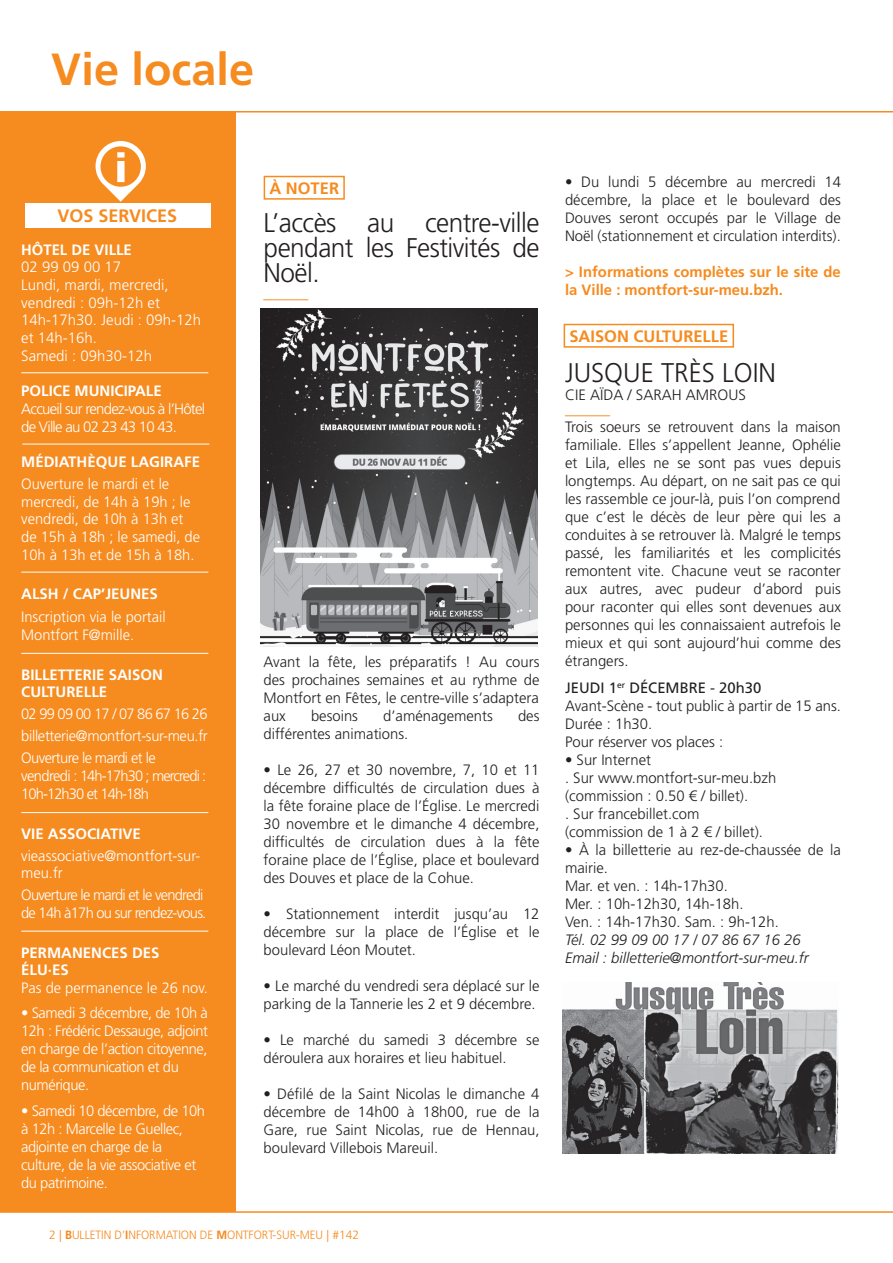
<style>
.page{position:relative;width:893px;height:1263px;background:#fff}
.page>*{position:absolute;margin:0;border:0;box-sizing:border-box;transform-origin:0 0}
.t1{font:700 45px "Frutiger LT Std";color:#f68b1f}
.t2{font:300 27px/25.5px "Frutiger LT Std";letter-spacing:-.02em;color:#231f20;text-align:justify}
.t3{font:300 27px "Frutiger LT Std";color:#231f20}
.t4{font:700 18px "Frutiger LT Std";color:#f68b1f}
.t5{font:300 18px "Frutiger LT Std";color:#f68b1f}
.t6{font:700 16.5px "Frutiger LT Std";color:#f68b1f}
.t7{font:300 15px/18px "Frutiger LT Std";color:#231f20;text-align:justify}
.t8{font:300 15px/17.7px "Frutiger LT Std";color:#fff}
.t9{font:300 15px/18px "Frutiger LT Std";letter-spacing:-.03em;color:#fff}
.t10{font:700 15px/17.7px "Frutiger LT Std";color:#fff}
.t11{font:300 15px/17.7px "Frutiger LT Std";letter-spacing:-.05em;color:#fff}
.t12{font:700 15px/18px "Frutiger LT Std";color:#f68b1f}
.t13{font:italic 300 15px/18px "Frutiger LT Std";color:#231f20}
.t14{font:300 15px/18px "Frutiger LT Std";letter-spacing:-.06em;color:#fff}
.t15{font:300 12px "Frutiger LT Std";color:#f68b1f}
.s1{font-weight:700}
.s2{font-weight:400}
</style>
<div class="page">
<div style="left:264px;top:176px;width:81px;height:24px;border:2px solid #f68b1f"></div>
<div style="left:0;top:112px;width:235px;height:1100px;background:#f68b1f"></div>
<div style="left:26px;top:203px;width:185px;height:25px;background:#fff"></div>
<svg style="left:96px;top:141px;width:50px;height:61px"></svg>
<hr style="left:0;top:111px;width:893px;height:1px;background:#f68b1f">
<hr style="left:0;top:1211px;width:893px;height:2px;background:#f68b1f">
<hr style="left:21px;top:372px;width:187px;height:1px;background:#fff">
<hr style="left:22px;top:444px;width:187px;height:1px;background:#fff">
<img style="left:562px;top:982px;width:277px;height:172px">
<img style="left:261px;top:309px;width:277px;height:337px">
<div style="left:564px;top:324px;width:170px;height:24px;border:2px solid #f68b1f"></div>
<hr style="left:21px;top:572px;width:187px;height:1px;background:#fff">
<hr style="left:21px;top:653px;width:187px;height:1px;background:#fff">
<hr style="left:21px;top:812px;width:187px;height:1px;background:#fff">
<hr style="left:21px;top:931px;width:187px;height:1px;background:#fff">
<h1 class="t1" style="left:51px;top:43px;width:205px">Vie locale</h1>
<p class="t4" style="left:57px;top:205px;width:121px">VOS SERVICES</p>
<p class="t10" style="left:21px;top:241px;width:112px">HÔTEL DE VILLE</p>
<p class="t8" style="left:21px;top:258px;width:182px">02 99 09 00 17<br>Lundi, mardi, mercredi, vendredi : 09h-12h et<br>14h-17h30. Jeudi : 09h-12h et 14h-16h.<br>Samedi : 09h30-12h</p>
<p class="t10" style="left:21px;top:382px;width:142px">POLICE MUNICIPALE</p>
<p class="t11" style="left:21px;top:400px;width:186px">Accueil sur rendez-vous à l’Hôtel de Ville au 02 23 43 10 43.</p>
<p class="t10" style="left:21px;top:453px;width:180px">MÉDIATHÈQUE LAGIRAFE</p>
<p class="t8" style="left:21px;top:475px;width:180px">Ouverture le mardi et le mercredi, de 14h à 19h ; le vendredi, de 10h à 13h et de 15h à 18h ; le samedi, de<br>10h à 13h et de 15h à 18h.</p>
<p class="t10" style="left:21px;top:585px;width:138px">ALSH / CAP’JEUNES</p>
<p class="t8" style="left:21px;top:608px;width:146px">Inscription via le portail<br>Montfort F@mille.</p>
<p class="t10" style="left:21px;top:666px;width:143px">BILLETTERIE SAISON<br>CULTURELLE</p>
<p class="t9" style="left:21px;top:703px;width:188px;line-height:21.9px;text-align:justify">02 99 09 00 17 / 07 86 67 16 26 billetterie@montfort-sur-meu.fr Ouverture le mardi et le</p>
<p class="t14" style="left:21px;top:767px;width:187px">vendredi : 14h-17h30 ; mercredi :<br>10h-12h30 et 14h-18h</p>
<p class="t10" style="left:21px;top:824px;width:121px">VIE ASSOCIATIVE</p>
<p class="t8" style="left:21px;top:847px;width:181px">vieassociative@montfort-sur&shy;meu.fr</p>
<p class="t11" style="left:21px;top:886px;width:187px">Ouverture le mardi et le vendredi de 14h à17h ou sur rendez-vous.</p>
<p class="t10" style="left:21px;top:943px;width:140px">PERMANENCES DES<br>ÉLU·ES</p>
<p class="t8" style="left:21px;top:979px;width:188px">Pas de permanence le 26 nov.</p>
<p class="t9" style="left:21px;top:1004px;width:189px">• Samedi 3 décembre, de 10h à<br>12h : Frédéric Dessauge, adjoint en charge de l’action citoyenne, de la communication et du numérique.</p>
<p class="t9" style="left:21px;top:1102px;width:185px">• Samedi 10 décembre, de 10h à 12h : Marcelle Le Guellec, adjointe en charge de la culture, de la vie associative et du patrimoine.</p>
<p class="t6" style="left:269px;top:178px;width:71px">À NOTER</p>
<h2 class="t2" style="left:264px;top:210px;width:277px">L’accès au centre-ville pendant les Festivités de Noël.</h2>
<p class="t5" style="left:264px;top:281px;width:46px">_____</p>
<p class="t7" style="left:264px;top:653px;width:277px">Avant la fête, les préparatifs ! Au cours des prochaines semaines et au rythme de Montfort en Fêtes, le centre-ville s’adaptera aux</p>
<p class="t7" style="left:311px;top:707px;width:49px">besoins</p>
<p class="t7" style="left:383px;top:707px;width:111px">d’aménagements</p>
<p class="t7" style="left:518px;top:707px;width:23px">des</p>
<p class="t7" style="left:264px;top:725px;width:146px">différentes animations.</p>
<p class="t7" style="left:264px;top:761px;width:277px">• Le 26, 27 et 30 novembre, 7, 10 et 11 décembre difficultés de circulation dues à la fête foraine place de l’Église. Le mercredi 30 novembre et le dimanche 4 décembre, difficultés de circulation dues à la fête foraine place de l’Église, place et boulevard des Douves et place de la Cohue.</p>
<p class="t7" style="left:264px;top:905px;width:277px">• Stationnement interdit jusqu’au 12 décembre sur la place de l’Église et le boulevard Léon Moutet.</p>
<p class="t7" style="left:264px;top:977px;width:277px">• Le marché du vendredi sera déplacé sur le parking de la Tannerie les 2 et 9 décembre.</p>
<p class="t7" style="left:264px;top:1031px;width:277px">• Le marché du samedi 3 décembre se déroulera aux horaires et lieu habituel.</p>
<p class="t7" style="left:264px;top:1085px;width:277px">• Défilé de la Saint Nicolas le dimanche 4 décembre de 14h00 à 18h00, rue de la Gare, rue Saint Nicolas, rue de Hennau, boulevard Villebois Mareuil.</p>
<p class="t15" style="left:49px;top:1228px;width:312px">2 | <span class="s1">B</span>ULLETIN D’<span class="s1">I</span>NFORMATION DE <span class="s1">M</span>ONTFORT-SUR-MEU | #142</p>
<p class="t7" style="left:565px;top:173px;width:277px">• Du lundi 5 décembre au mercredi 14 décembre, la place et le boulevard des Douves seront occupés par le Village de Noël (stationnement et circulation interdits).</p>
<p class="t12" style="left:565px;top:263px;width:277px">&gt; Informations complètes sur le site de la Ville : montfort-sur-meu.bzh.</p>
<p class="t6" style="left:569px;top:326px;width:160px">SAISON CULTURELLE</p>
<h2 class="t3" style="left:565px;top:357px;width:212px">JUSQUE TRÈS LOIN</h2>
<p class="t7" style="left:565px;top:386px;width:182px">CIE AÏDA / SARAH AMROUS</p>
<p class="t5" style="left:565px;top:397px;width:46px">_____</p>
<p class="t7" style="left:565px;top:418px;width:277px">Trois soeurs se retrouvent dans la maison familiale. Elles s’appellent Jeanne, Ophélie et Lila, elles ne se sont pas vues depuis longtemps. Au départ, on ne sait pas ce qui les rassemble ce jour-là, puis l’on comprend que c’est le décès de leur père qui les a conduites à se retrouver là. Malgré le temps passé, les familiarités et les complicités remontent vite. Chacune veut se raconter aux autres, avec pudeur d’abord puis pour raconter qui elles sont devenues aux personnes qui les connaissaient autrefois le mieux et qui sont aujourd’hui comme des étrangers.</p>
<p class="t7" style="left:565px;top:679px;width:277px;text-align:left"><span class="s2">JEUDI 1</span><sup>er</sup> <span class="s2">DÉCEMBRE - 20h30<br></span>Avant-Scène - tout public à partir de 15 ans.<br>Durée : 1h30.<br>Pour réserver vos places :</p>
<p class="t7" style="left:565px;top:751px;width:213px;text-align:left">• Sur Internet<br>. Sur www.montfort-sur-meu.bzh (commission : 0.50 € / billet).<br>. Sur francebillet.com (commission de 1 à 2 € / billet).</p>
<p class="t7" style="left:565px;top:841px;width:277px;text-align:left">• À la billetterie au rez-de-chaussée de la mairie.<br>Mar. et ven. : 14h-17h30.<br>Mer. : 10h-12h30, 14h-18h.<br>Ven. : 14h-17h30. Sam. : 9h-12h.</p>
<p class="t13" style="left:565px;top:930px;width:245px">Tél. 02 99 09 00 17 / 07 86 67 16 26<br>Email : billetterie@montfort-sur-meu.fr</p>
</div>
